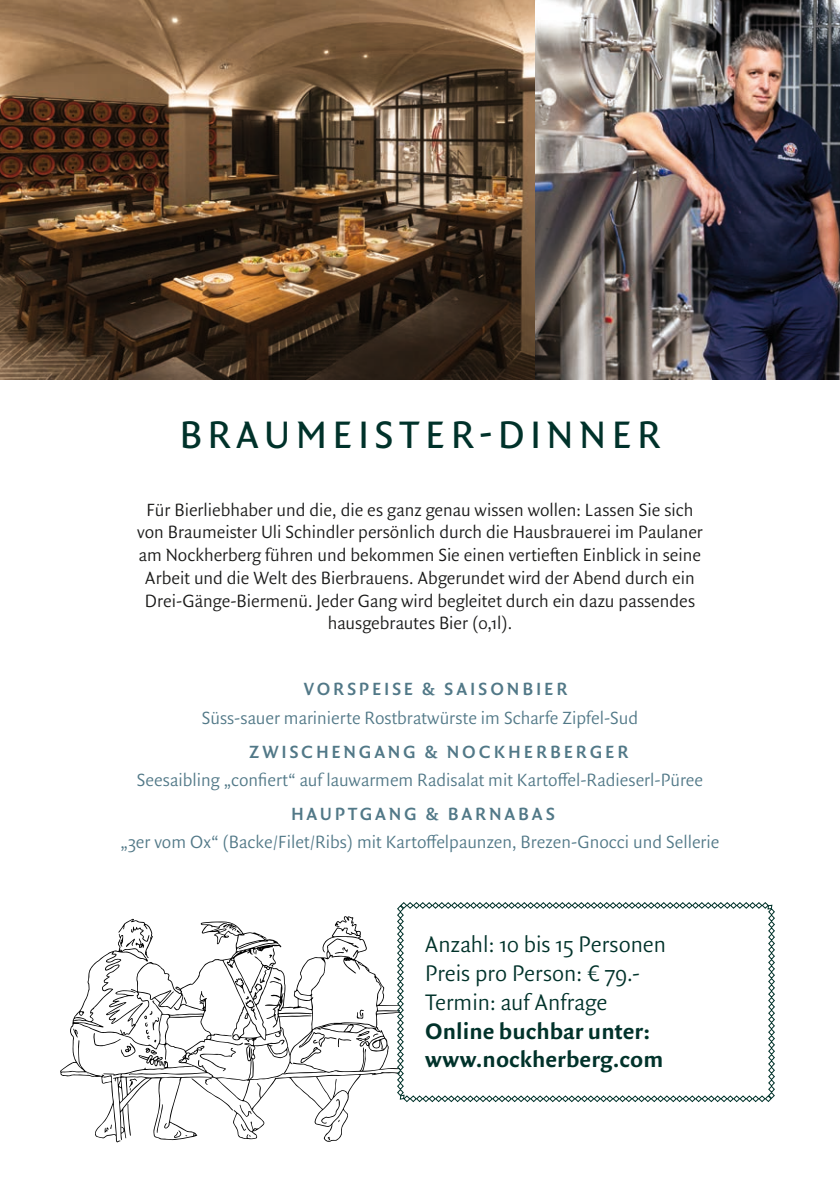
<style>
.page{position:relative;width:840px;height:1191px;background:#fff}
.page>*{position:absolute;margin:0;border:0;box-sizing:border-box;transform-origin:0 0}
.Überschriftdarkgreen{font:41px "Quadraat Sans Pro";letter-spacing:.13em;color:#00322a}
.Kasten{font:700 24px/28.8px "Quadraat Sans Pro";color:#00322a}
.Kasten-2{font:300 24px "Quadraat Sans Pro";color:#00322a}
.t1{font:300 19px/22.6px "Quadraat Sans Pro";color:#191918;text-align:center}
.t2{font:300 19px "Quadraat Sans Pro";color:#517887}
.t3{font:600 19px "Quadraat Sans Pro";letter-spacing:.15em;color:#517887}
.s1{font-weight:300}
</style>
<div class="page">
<svg style="left:60px;top:916px;width:347px;height:226px"></svg>
<svg style="left:239px;top:1104px;width:12px;height:12px"></svg>
<svg style="left:93px;top:1033px;width:43px;height:24px"></svg>
<svg style="left:118px;top:918px;width:35px;height:40px"></svg>
<svg style="left:73px;top:1028px;width:5px;height:9px"></svg>
<svg style="left:191px;top:1078px;width:42px;height:32px"></svg>
<svg style="left:334px;top:947px;width:13px;height:6px"></svg>
<svg style="left:199px;top:1047px;width:37px;height:24px"></svg>
<svg style="left:184px;top:997px;width:3px;height:7px"></svg>
<svg style="left:356px;top:1009px;width:7px;height:10px"></svg>
<svg style="left:338px;top:1038px;width:13px;height:9px"></svg>
<svg style="left:300px;top:1039px;width:21px;height:24px"></svg>
<svg style="left:357px;top:1031px;width:21px;height:5px"></svg>
<svg style="left:144px;top:1010px;width:15px;height:45px"></svg>
<svg style="left:157px;top:1104px;width:6px;height:29px"></svg>
<svg style="left:174px;top:1130px;width:13px;height:8px"></svg>
<svg style="left:105px;top:1124px;width:7px;height:8px"></svg>
<svg style="left:327px;top:1136px;width:3px;height:4px"></svg>
<svg style="left:321px;top:1099px;width:19px;height:25px"></svg>
<svg style="left:235px;top:948px;width:46px;height:72px"></svg>
<svg style="left:241px;top:1123px;width:9px;height:14px"></svg>
<svg style="left:232px;top:927px;width:9px;height:6px"></svg>
<svg style="left:129px;top:1078px;width:8px;height:12px"></svg>
<svg style="left:248px;top:1046px;width:2px;height:12px"></svg>
<svg style="left:121px;top:1103px;width:10px;height:33px"></svg>
<svg style="left:396px;top:902px;width:378px;height:200px"></svg>
<img style="left:0;top:0;width:839px;height:380px">
<p class="Überschriftdarkgreen" style="left:179px;top:405px;width:482px">BRAUMEISTER-DINNER</p>
<p class="t1" style="left:137px;top:498px;width:567px">Für Bierliebhaber und die, die es ganz genau wissen wollen: Lassen Sie sich von Braumeister Uli Schindler persönlich durch die Hausbrauerei im Paulaner am Nockherberg führen und bekommen Sie einen vertieften Einblick in seine Arbeit und die Welt des Bierbrauens. Abgerundet wird der Abend durch ein Drei-Gänge-Biermenü. Jeder Gang wird begleitet durch ein dazu passendes hausgebrautes Bier (0,1l).</p>
<p class="t3" style="left:304px;top:675px;width:265px">VORSPEISE &amp; SAISONBIER</p>
<p class="t2" style="left:202px;top:704px;width:437px">Süss-sauer marinierte Rostbratwürste im Scharfe Zipfel-Sud</p>
<p class="t3" style="left:249px;top:737px;width:381px">ZWISCHENGANG &amp; NOCKHERBERGER</p>
<p class="t2" style="left:137px;top:766px;width:567px">Seesaibling „confiert“ auf lauwarmem Radisalat mit Kartoffel-Radieserl-Püree</p>
<p class="t3" style="left:291px;top:800px;width:265px">HAUPTGANG &amp; BARNABAS</p>
<p class="t2" style="left:120px;top:829px;width:600px">„3er vom Ox“ (Backe/Filet/Ribs) mit Kartoffelpaunzen, Brezen-Gnocci und Sellerie</p>
<p class="Kasten-2" style="left:425px;top:927px;width:242px">Anzahl: 10 bis 15 Personen</p>
<p class="Kasten-2" style="left:425px;top:956px;width:216px">Preis pro Person: € 79.-</p>
<p class="Kasten" style="left:425px;top:986px;width:226px"><span class="s1">Termin: auf Anfrage<br></span>Online buchbar unter:</p>
<p class="Kasten" style="left:425px;top:1044px;width:239px">www.nockherberg.com</p>
</div>
